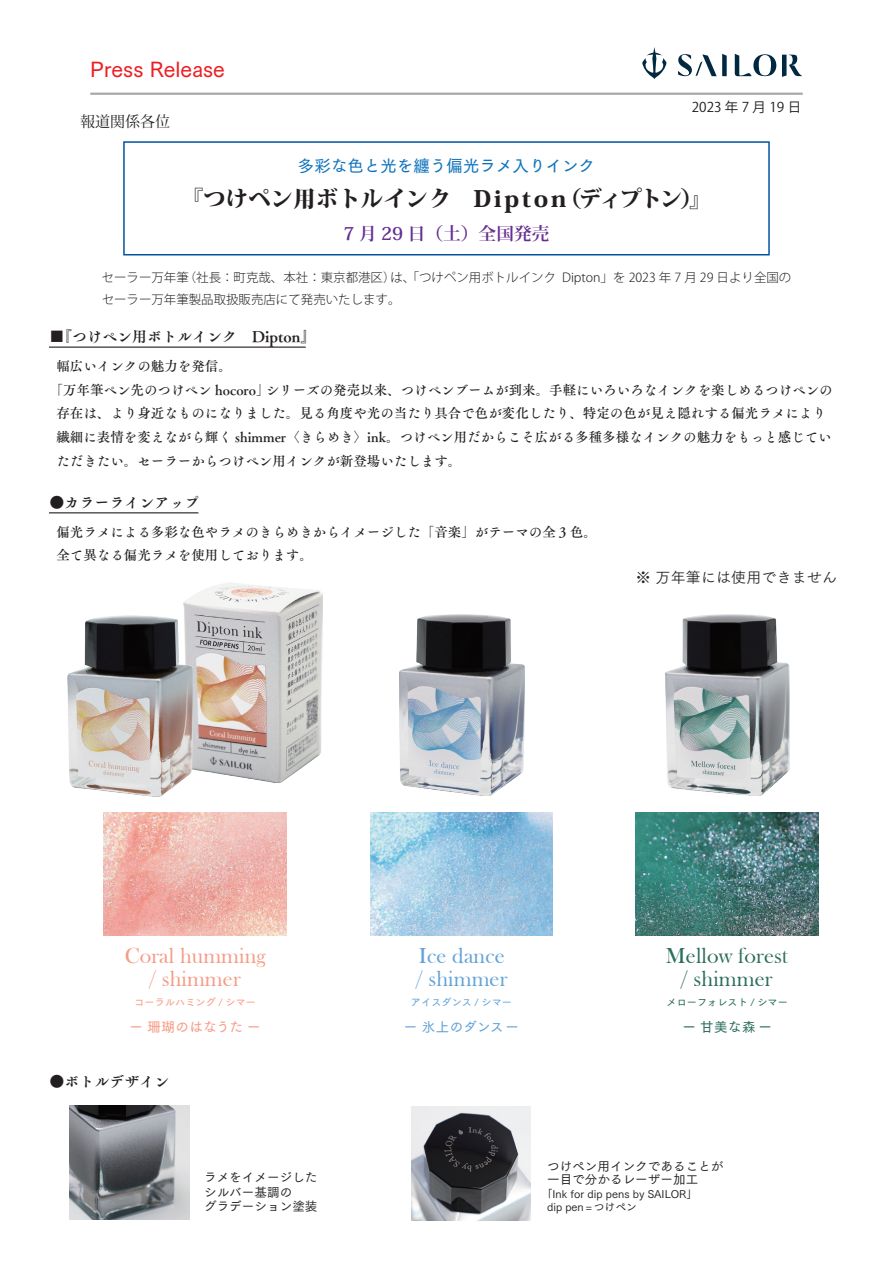
<style>
.page{position:relative;width:893px;height:1263px;background:#fff}
.page>*{position:absolute;margin:0;border:0;box-sizing:border-box;transform-origin:0 0}
.t1{font:800 22.5px "Koz Min Pr 6 N";color:#231f20}
.t2{font:22.35px/22.4px "Bask Old Face";letter-spacing:.005em;color:#2c6e5d;text-align:center}
.t3{font:22.35px/22.4px "Bask Old Face";letter-spacing:.005em;color:#f69b85;text-align:center}
.t4{font:22.35px/22.4px "Bask Old Face";letter-spacing:.005em;color:#63a3d8}
.t5{font:21px "Tsuku Go Pro D";color:#ee1d23}
.t6{font:700 17.7px "Koz Min Pr 6 N";color:#652d91}
.t7{font:16.5px "Tsuku Go Pro D";color:#1074bc}
.t8{font:15px "Tsuku A Old Min Pr 6 B";color:#231f20}
.t9{font:15px "Tsuku Go Pro R";letter-spacing:.01em;color:#231f20}
.t10{font:15px "Koz Min Pr 6 N";color:#231f20}
.t11{font:13.5px/23.7px "Tsuku A Old Min Pr 6 D";color:#231f20}
.t12{font:13.5px "Koz Go Pr 6 N";letter-spacing:.25em;color:#231f20}
.t13{font:13.5px "Tsuku Go Pro D";letter-spacing:.03em;color:#f69b85}
.t14{font:13.5px "Tsuku Go Pro D";letter-spacing:.01em;color:#63a3d8}
.t15{font:13.5px "Tsuku Go Pro D";color:#2c6e5d}
.t16{font:12.6px/14.4px "Tsuku Go Pro M";color:#231f20}
.t17{font:300 12.45px/21.8px "Koz Go Pr 6 N";color:#231f20}
.t18{font:10.8px/13.2px "Tsuku Go Pro M";color:#231f20}
.t19{font:10.2px "Tsuku Go Pro D";letter-spacing:.005em;color:#f69b85}
.t20{font:10.2px "Tsuku Go Pro D";letter-spacing:.005em;color:#2c6e5d}
.t21{font:10.2px "Tsuku Go Pro D";letter-spacing:.005em;color:#63a3d8}
</style>
<div class="page">
<hr style="left:49px;top:347px;width:257px;height:1px;background:#231f20">
<hr style="left:49px;top:512px;width:149px;height:1px;background:#231f20">
<hr style="left:90px;top:93px;width:713px;height:2px;background:#a8a9ad">
<div style="left:123px;top:141px;width:647px;height:114px;border:2px solid #0153a0"></div>
<svg style="left:735px;top:54px;width:67px;height:23px"></svg>
<svg style="left:678px;top:54px;width:49px;height:22px"></svg>
<svg style="left:642px;top:47px;width:24px;height:32px"></svg>
<img style="left:69px;top:1105px;width:120px;height:114px">
<img style="left:411px;top:1106px;width:120px;height:114px">
<img style="left:370px;top:812px;width:183px;height:123px">
<img style="left:636px;top:812px;width:183px;height:123px">
<img style="left:104px;top:812px;width:183px;height:123px">
<img style="left:183px;top:582px;width:140px;height:200px">
<img style="left:68px;top:615px;width:124px;height:181px">
<img style="left:399px;top:614px;width:125px;height:181px">
<img style="left:665px;top:614px;width:124px;height:182px">
<h3 class="t5" style="left:90px;top:52px;width:136px">Press Release</h3>
<p class="t10" style="left:80px;top:113px;width:91px">報道関係各位</p>
<p class="t7" style="left:298px;top:152px;width:298px">多彩な色と光を纏う偏光ラメ入りインク</p>
<p class="t12" style="left:692px;top:100px;width:111px">2023年7月19日</p>
<h1 class="t1" style="left:181px;top:186px;width:533px">『つけペン用ボトルインク　Dipton（ディプトン）』</h1>
<h3 class="t6" style="left:344px;top:224px;width:207px">7 月 29 日（土）全国発売</h3>
<p class="t17" style="left:102px;top:267px;width:691px">セーラー万年筆（社長：町克哉、本社：東京都港区）は、「つけペン用ボトルインク Dipton」を 2023 年 7 月 29 日より全国のセーラー万年筆製品取扱販売店にて発売いたします。</p>
<p class="t8" style="left:50px;top:323px;width:267px">■『つけペン用ボトルインク　Dipton』</p>
<p class="t11" style="left:56px;top:354px;width:177px">幅広いインクの魅力を発信。</p>
<p class="t11" style="left:50px;top:377px;width:785px">「万年筆ペン先のつけペン hocoro」シリーズの発売以来、つけペンブームが到来。手軽にいろいろなインクを楽しめるつけペンの</p>
<p class="t11" style="left:56px;top:401px;width:771px">存在は、より身近なものになりました。見る角度や光の当たり具合で色が変化したり、特定の色が見え隠れする偏光ラメにより</p>
<p class="t11" style="left:56px;top:424px;width:777px">繊細に表情を変えながら輝く shimmer〈きらめき〉ink。つけペン用だからこそ広がる多種多様なインクの魅力をもっと感じてい</p>
<p class="t11" style="left:56px;top:448px;width:407px">ただきたい。セーラーからつけペン用インクが新登場いたします。</p>
<p class="t8" style="left:50px;top:489px;width:151px">●カラーラインアップ</p>
<p class="t11" style="left:56px;top:519px;width:542px">偏光ラメによる多彩な色やラメのきらめきからイメージした「音楽」がテーマの全 3 色。全て異なる偏光ラメを使用しております。</p>
<p class="t9" style="left:636px;top:564px;width:203px">※ 万年筆には使用できません</p>
<h2 class="t2" style="left:666px;top:945px;width:124px">Mellow forest / shimmer</h2>
<h2 class="t3" style="left:125px;top:945px;width:142px">Coral humming / shimmer</h2>
<h2 class="t4" style="left:416px;top:945px;width:93px">Ice dance / shimmer</h2>
<p class="t19" style="left:134px;top:994px;width:123px">コーラルハミング / シマー</p>
<p class="t21" style="left:411px;top:994px;width:102px">アイスダンス / シマー</p>
<p class="t20" style="left:667px;top:994px;width:123px">メローフォレスト / シマー</p>
<p class="t13" style="left:130px;top:1015px;width:133px">ー 珊瑚のはなうた ー</p>
<p class="t14" style="left:404px;top:1015px;width:117px">ー 氷上のダンス ー</p>
<p class="t15" style="left:682px;top:1015px;width:91px">ー 甘美な森 ー</p>
<p class="t8" style="left:50px;top:1068px;width:121px">●ボトルデザイン</p>
<p class="t16" style="left:204px;top:1169px;width:115px">ラメをイメージしたシルバー基調の<br>グラデーション塗装</p>
<p class="t16" style="left:547px;top:1158px;width:178px;line-height:13.2px">つけペン用インクであることが一目で分かるレーザー加工</p>
<p class="t18" style="left:547px;top:1186px;width:152px;text-indent:-5px">「Ink for dip pens by SAILOR」dip pen =つけペン</p>
</div>
